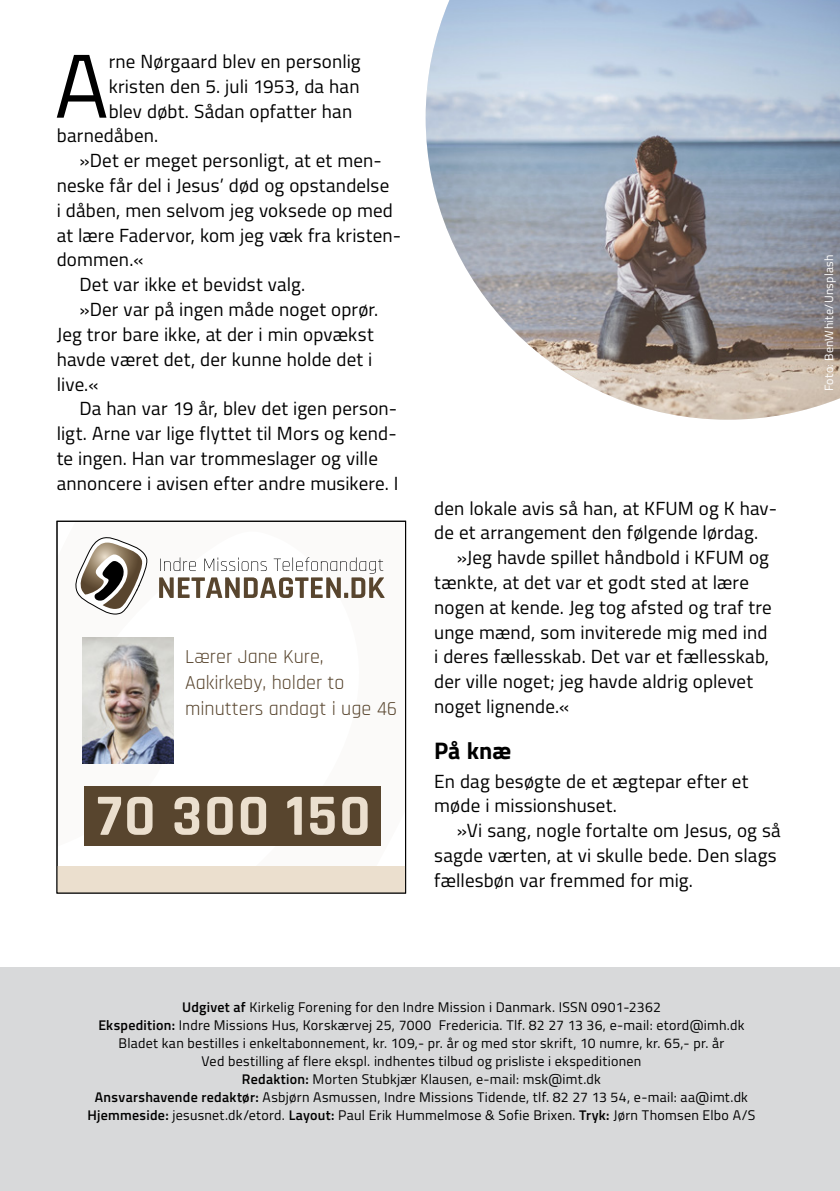
<style>
.page{position:relative;width:840px;height:1191px;background:#fff}
.page>*{position:absolute;margin:0;border:0;box-sizing:border-box;transform-origin:0 0}
.t1{font:90.6px "Titillium";color:#000}
.t2{font:700 24px "Titillium";color:#000}
.t3{font:20px/26px "Rajdhani";color:#58452e}
.t4{font:19px/24.8px "Titillium";letter-spacing:.01em;color:#000}
.t5{font:14px/18px "Titillium";letter-spacing:.02em;color:#000;text-align:center}
.t6{font:12px "Titillium";letter-spacing:.025em;color:#fff}
.s1{font-weight:600}
</style>
<div class="page">
<img style="left:425px;top:0;width:414px;height:420px">
<div style="left:0;top:967px;width:839px;height:224px;background:#d8d9da"></div>
<svg style="left:82px;top:596px;width:303px;height:250px"></svg>
<svg style="left:75px;top:537px;width:73px;height:77px"></svg>
<svg style="left:159px;top:557px;width:225px;height:41px"></svg>
<div style="left:57px;top:866px;width:348px;height:27px;background:#ebdfce"></div>
<div style="left:84px;top:786px;width:296px;height:59px;background:#58452e"></div>
<svg style="left:98px;top:797px;width:269px;height:38px"></svg>
<img style="left:83px;top:638px;width:90px;height:125px">
<h1 class="t1" style="left:55px;top:20px;width:56px">A</h1>
<p class="t4" style="left:109px;top:48px;width:253px">rne Nørgaard blev en personlig</p>
<p class="t4" style="left:109px;top:73px;width:252px">kristen den 5. juli 1953, da han</p>
<p class="t4" style="left:109px;top:98px;width:245px">blev døbt. Sådan opfatter han</p>
<p class="t4" style="left:57px;top:122px;width:103px">barnedåben.</p>
<p class="t4" style="left:79px;top:147px;width:303px">»Det er meget personligt, at et men-</p>
<p class="t4" style="left:57px;top:172px;width:334px">neske får del i Jesus’ død og opstandelse</p>
<p class="t4" style="left:57px;top:197px;width:337px">i dåben, men selvom jeg voksede op med</p>
<p class="t4" style="left:57px;top:222px;width:345px">at lære Fadervor, kom jeg væk fra kristen-</p>
<p class="t4" style="left:57px;top:246px;width:88px">dommen.«</p>
<p class="t4" style="left:79px;top:271px;width:227px">Det var ikke et bevidst valg.</p>
<p class="t4" style="left:79px;top:296px;width:300px">»Der var på ingen måde noget oprør.</p>
<p class="t4" style="left:57px;top:321px;width:318px">Jeg tror bare ikke, at der i min opvækst</p>
<p class="t4" style="left:57px;top:346px;width:317px">havde været det, der kunne holde det i</p>
<p class="t4" style="left:57px;top:370px;width:43px">live.«</p>
<p class="t4" style="left:79px;top:395px;width:319px">Da han var 19 år, blev det igen person-</p>
<p class="t4" style="left:57px;top:420px;width:341px">ligt. Arne var lige flyttet til Mors og kend-</p>
<p class="t4" style="left:57px;top:445px;width:322px">te ingen. Han var trommeslager og ville</p>
<p class="t4" style="left:57px;top:470px;width:343px">annoncere i avisen efter andre musikere. I</p>
<p class="t3" style="left:185px;top:644px;width:213px">Lærer Jane Kure,<br>Aakirkeby, holder to minutters andagt i uge 46</p>
<p class="t4" style="left:434px;top:494px;width:344px">den lokale avis så han, at KFUM og K hav-</p>
<p class="t4" style="left:434px;top:519px;width:325px">de et arrangement den følgende lørdag.</p>
<p class="t4" style="left:456px;top:544px;width:313px">»Jeg havde spillet håndbold i KFUM og</p>
<p class="t4" style="left:434px;top:569px;width:316px">tænkte, at det var et godt sted at lære</p>
<p class="t4" style="left:434px;top:594px;width:339px">nogen at kende. Jeg tog afsted og traf tre</p>
<p class="t4" style="left:434px;top:618px;width:334px">unge mænd, som inviterede mig med ind</p>
<p class="t4" style="left:434px;top:643px;width:336px">i deres fællesskab. Det var et fællesskab,</p>
<p class="t4" style="left:434px;top:668px;width:320px">der ville noget; jeg havde aldrig oplevet</p>
<p class="t4" style="left:434px;top:693px;width:137px">noget lignende.«</p>
<p class="t2" style="left:434px;top:732px;width:79px">På knæ</p>
<p class="t4" style="left:434px;top:767px;width:315px">En dag besøgte de et ægtepar efter et møde i missionshuset.</p>
<p class="t4" style="left:434px;top:817px;width:348px;text-indent:23px">»Vi sang, nogle fortalte om Jesus, og så sagde værten, at vi skulle bede. Den slags fællesbøn var fremmed for mig.</p>
<p class="t6" style="left:819px;top:391px;width:138px;rotate:-90deg">Foto: BenWhite/Unsplash</p>
<p class="t5" style="left:87px;top:997px;width:669px"><span class="s1">Udgivet af</span> Kirkelig Forening for den Indre Mission i Danmark. ISSN 0901-2362<br><span class="s1">Ekspedition:</span> Indre Missions Hus, Korskærvej 25, 7000 Fredericia. Tlf. 82 27 13 36, e-mail: etord@imh.dk Bladet kan bestilles i enkeltabonnement, kr. 109,- pr. år og med stor skrift, 10 numre, kr. 65,- pr. år<br>Ved bestilling af flere ekspl. indhentes tilbud og prisliste i ekspeditionen<br><span class="s1">Redaktion:</span> Morten Stubkjær Klausen, e-mail: msk@imt.dk<br><span class="s1">Ansvarshavende redaktør:</span> Asbjørn Asmussen, Indre Missions Tidende, tlf. 82 27 13 54, e-mail: aa@imt.dk <span class="s1">Hjemmeside:</span> jesusnet.dk/etord. <span class="s1">Layout:</span> Paul Erik Hummelmose &amp; Sofie Brixen. <span class="s1">Tryk:</span> Jørn Thomsen Elbo A/S</p>
</div>
